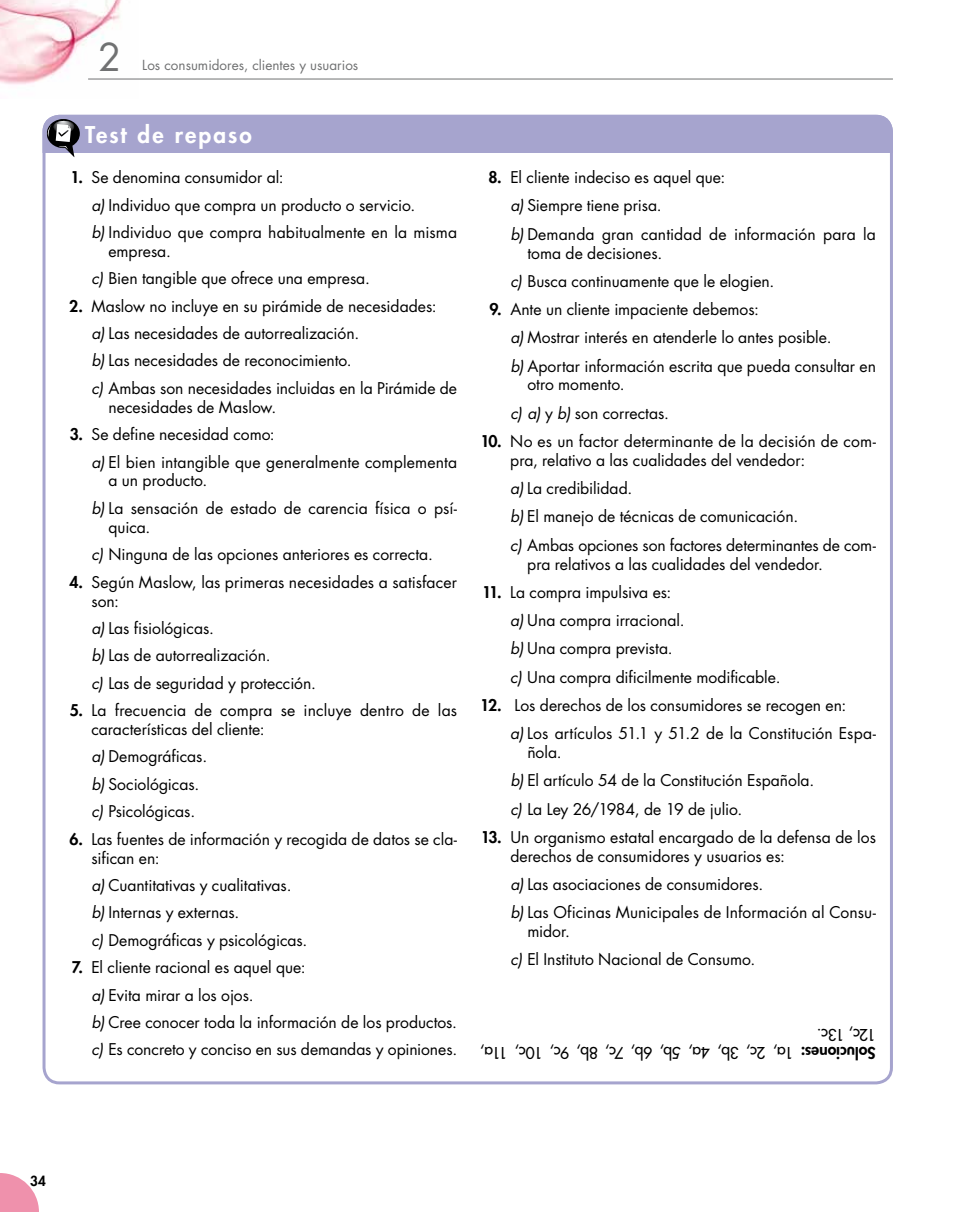
<style>
.page{position:relative;width:978px;height:1212px;background:#fff}
.page>*{position:absolute;margin:0;border:0;box-sizing:border-box;transform-origin:0 0}
.t1{font:37.5px "Futura Std";color:#707172}
.t2{font:800 22.5px "Futura Std";letter-spacing:.09em;color:#fff}
.t3{font:15.75px/27.5px "Futura Std";color:#000}
.t4{font:500 15.75px "Futura Std";letter-spacing:-.03em;color:#000}
.t5{font:800 15.75px "Futura Std";color:#000}
.t6{font:13.5px "Futura Std";color:#707172}
.t7{font:800 13.5px "Futura Std";color:#000}
.s1{font-weight:800}
.s2{font-style:italic}
</style>
<div class="page">
<img style="left:0;top:0;width:138px;height:85px">
<hr style="left:88px;top:79px;width:805px;height:1px;background:#707172">
<svg style="left:0;top:1173px;width:39px;height:39px"></svg>
<div style="left:43px;top:115px;width:850px;height:38px;background:#a6a4ce"></div>
<svg style="left:47px;top:119px;width:33px;height:38px"></svg>
<h1 class="t1" style="left:98px;top:33px;width:25px">2</h1>
<p class="t6" style="left:142px;top:56px;width:218px">Los consumidores, clientes y usuarios</p>
<h2 class="t2" style="left:85px;top:121px;width:168px">Test de repaso</h2>
<p class="t3" style="left:91px;top:164px;width:367px;text-indent:-21px"><span class="s1">1.</span> Se denomina consumidor al:<br><span class="s2">a)</span> Individuo que compra un producto o servicio.<br><span class="s2">b)</span> Individuo que compra habitualmente en la misma</p>
<p class="t3" style="left:91px;top:237px;width:280px;text-indent:17px">empresa.<br><span class="s2">c)</span> Bien tangible que ofrece una empresa.</p>
<p class="t3" style="left:91px;top:292px;width:367px;text-indent:-22px"><span class="s1">2.</span> Maslow no incluye en su pirámide de necesidades:<br><span class="s2">a)</span> Las necesidades de autorrealización.<br><span class="s2">b)</span> Las necesidades de reconocimiento.<br><span class="s2">c)</span> Ambas son necesidades incluidas en la Pirámide de</p>
<p class="t3" style="left:108px;top:393px;width:169px">necesidades de Maslow.</p>
<p class="t3" style="left:92px;top:421px;width:367px;text-indent:-22px"><span class="s1">3.</span> Se define necesidad como:<br><span class="s2">a)</span> El bien intangible que generalmente complementa</p>
<p class="t3" style="left:91px;top:467px;width:367px;text-indent:17px">a un producto.<br><span class="s2">b)</span> La sensación de estado de carencia física o psí-</p>
<p class="t3" style="left:91px;top:513px;width:343px;text-indent:17px">quica.<br><span class="s2">c)</span> Ninguna de las opciones anteriores es correcta.</p>
<p class="t3" style="left:91px;top:572px;width:367px;line-height:18.9px;text-indent:-22px"><span class="s1">4.</span> Según Maslow, las primeras necesidades a satisfacer son:</p>
<p class="t3" style="left:91px;top:614px;width:226px"><span class="s2">a)</span> Las fisiológicas.<br><span class="s2">b)</span> Las de autorrealización.<br><span class="s2">c)</span> Las de seguridad y protección.</p>
<p class="t3" style="left:91px;top:701px;width:367px;line-height:18.9px;text-indent:-22px"><span class="s1">5.</span> La frecuencia de compra se incluye dentro de las características del cliente:</p>
<p class="t3" style="left:91px;top:743px;width:117px"><span class="s2">a)</span> Demográficas. <span class="s2">b)</span> Sociológicas. <span class="s2">c)</span> Psicológicas.</p>
<p class="t3" style="left:91px;top:830px;width:367px;line-height:18.9px;text-indent:-22px"><span class="s1">6.</span> Las fuentes de información y recogida de datos se cla&shy;sifican en:</p>
<p class="t3" style="left:91px;top:872px;width:218px"><span class="s2">a)</span> Cuantitativas y cualitativas. <span class="s2">b)</span> Internas y externas.<br><span class="s2">c)</span> Demográficas y psicológicas.</p>
<p class="t3" style="left:91px;top:954px;width:367px;text-indent:-20px"><span class="s1">7.</span> El cliente racional es aquel que:<br><span class="s2">a)</span> Evita mirar a los ojos.<br><span class="s2">b)</span> Cree conocer toda la información de los productos. <span class="s2">c)</span> Es concreto y conciso en sus demandas y opiniones.</p>
<p class="t3" style="left:510px;top:163px;width:367px;line-height:28.2px;text-indent:-22px"><span class="s1">8.</span> El cliente indeciso es aquel que:<br><span class="s2">a)</span> Siempre tiene prisa.<br><span class="s2">b)</span> Demanda gran cantidad de información para la</p>
<p class="t3" style="left:510px;top:239px;width:265px;line-height:28.2px;text-indent:17px">toma de decisiones.<br><span class="s2">c)</span> Busca continuamente que le elogien.</p>
<p class="t3" style="left:510px;top:295px;width:367px;line-height:28.2px;text-indent:-21px"><span class="s1">9.</span> Ante un cliente impaciente debemos:<br><span class="s2">a)</span> Mostrar interés en atenderle lo antes posible.<br><span class="s2">b)</span> Aportar información escrita que pueda consultar en</p>
<p class="t3" style="left:510px;top:371px;width:160px;line-height:28.2px;text-indent:17px">otro momento.<br><span class="s2">c) a)</span> y <span class="s2">b)</span> son correctas.</p>
<p class="t3" style="left:510px;top:432px;width:367px;line-height:18.9px;text-indent:-30px"><span class="s1">10.</span> No es un factor determinante de la decisión de com&shy;pra, relativo a las cualidades del vendedor:</p>
<p class="t3" style="left:510px;top:474px;width:367px;line-height:28.2px"><span class="s2">a)</span> La credibilidad.<br><span class="s2">b)</span> El manejo de técnicas de comunicación.<br><span class="s2">c)</span> Ambas opciones son factores determinantes de com-</p>
<p class="t3" style="left:527px;top:550px;width:297px">pra relativos a las cualidades del vendedor.</p>
<p class="t3" style="left:510px;top:578px;width:272px;line-height:28.2px;text-indent:-28px"><span class="s1">11.</span> La compra impulsiva es:<br><span class="s2">a)</span> Una compra irracional.<br><span class="s2">b)</span> Una compra prevista.<br><span class="s2">c)</span> Una compra dificilmente modificable.</p>
<p class="t3" style="left:510px;top:691px;width:367px;line-height:28.2px;text-indent:-30px"><span class="s1">12.</span> Los derechos de los consumidores se recogen en:<br><span class="s2">a)</span> Los artículos 51.1 y 51.2 de la Constitución Espa-</p>
<p class="t3" style="left:510px;top:738px;width:305px;line-height:28.2px;text-indent:17px">ñola.<br><span class="s2">b)</span> El artículo 54 de la Constitución Española. <span class="s2">c)</span> La Ley 26/1984, de 19 de julio.</p>
<p class="t3" style="left:510px;top:828px;width:367px;line-height:18.9px;text-indent:-30px"><span class="s1">13.</span> Un organismo estatal encargado de la defensa de los derechos de consumidores y usuarios es:</p>
<p class="t3" style="left:510px;top:870px;width:367px;line-height:28.2px"><span class="s2">a)</span> Las asociaciones de consumidores.<br><span class="s2">b)</span> Las Oficinas Municipales de Información al Consu-</p>
<p class="t3" style="left:510px;top:917px;width:246px;line-height:28.2px;text-indent:17px">midor.<br><span class="s2">c)</span> El Instituto Nacional de Consumo.</p>
<p class="t4" style="left:876px;top:1044px;width:60px;rotate:-180deg">12c, 13c.</p>
<p class="t4" style="left:794px;top:1062px;width:315px;rotate:-180deg">1a, 2c, 3b, 4a, 5b, 6b, 7c, 8b, 9c, 10c, 11a,</p>
<p class="t5" style="left:876px;top:1063px;width:77px;rotate:-180deg">Soluciones:</p>
<p class="t7" style="left:30px;top:1173px;width:17px">34</p>
</div>
